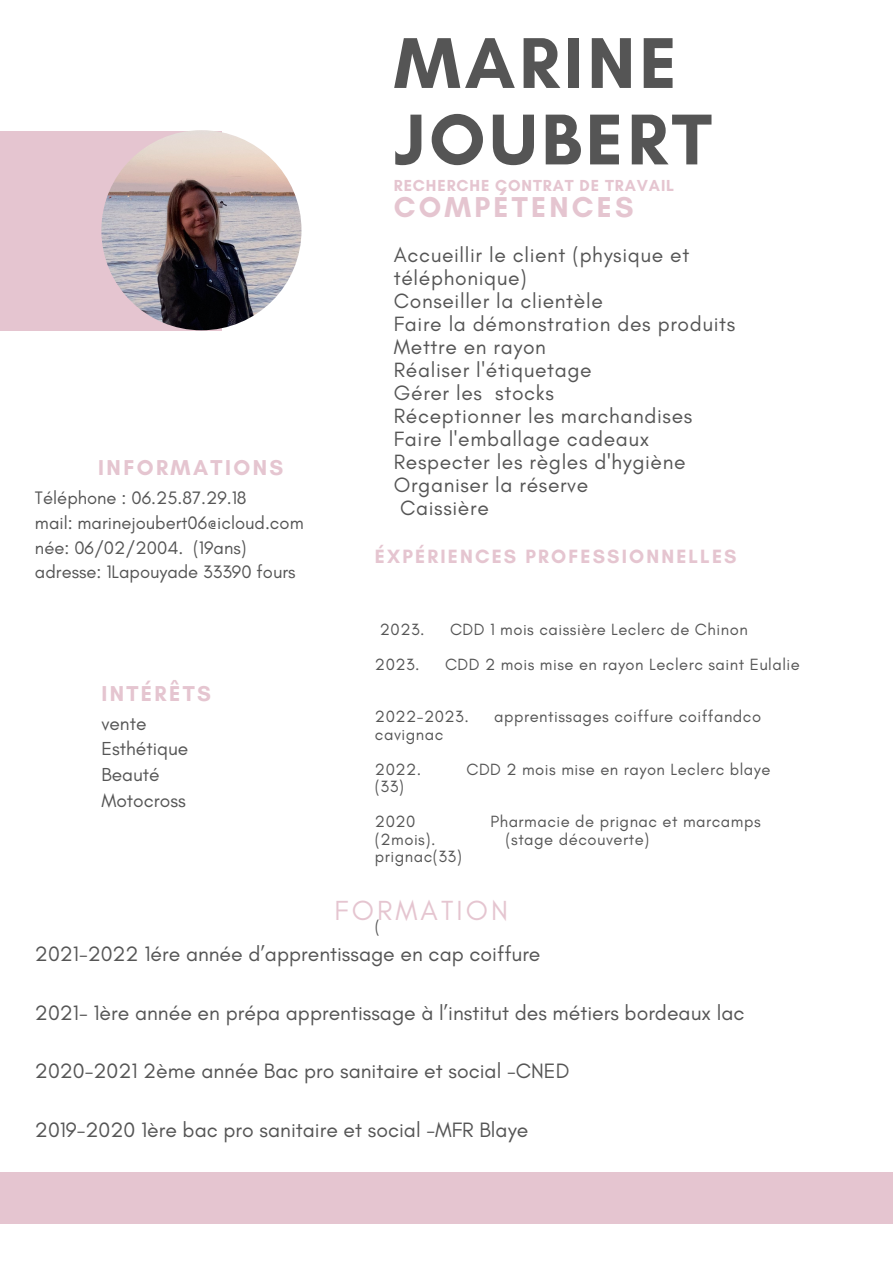
<style>
.page{position:relative;width:893px;height:1264px;background:#fff}
.page>*{position:absolute;margin:0;border:0;box-sizing:border-box;transform-origin:0 0}
.t1{font:700 73.2px "Glacial Indifference";letter-spacing:.055em;color:#555}
.t2{font:700 29.25px "Glacial Indifference";letter-spacing:.11em;color:#e5c5d0}
.t3{font:28.2px "Glacial Indifference";letter-spacing:.11em;color:#e5c5d0}
.t4{font:700 21.9px "Glacial Indifference";letter-spacing:.11em;color:#e5c5d0}
.t5{font:21.15px "Glacial Indifference";color:#555}
.t6{font:21px/23px "Glacial Indifference";letter-spacing:.03em;color:#555}
.t7{font:700 19.65px "Glacial Indifference";letter-spacing:.11em;color:#e5c5d0}
.t8{font:19.2px "Glacial Indifference";color:#555}
.t9{font:18.45px "Glacial Indifference";color:#555}
.t10{font:16.5px "Glacial Indifference";letter-spacing:.03em;color:#555}
.t11{font:700 16.2px "Glacial Indifference";letter-spacing:.055em;color:#e5c5d0}
</style>
<div class="page">
<div style="left:0;top:132px;width:221px;height:198px;background:#e5c5d0"></div>
<img style="left:101px;top:130px;width:200px;height:200px;border-radius:50%">
<div style="left:0;top:1171px;width:892px;height:52px;background:#e5c5d0"></div>
<p class="t4" style="left:98px;top:454px;width:187px">INFORMATIONS</p>
<p class="t9" style="left:35px;top:486px;width:213px">Téléphone : 06.25.87.29.18</p>
<p class="t9" style="left:35px;top:511px;width:270px">mail: marinejoubert06@icloud.com</p>
<p class="t9" style="left:35px;top:536px;width:213px">née: 06/02/2004. (19ans)</p>
<p class="t9" style="left:35px;top:561px;width:262px">adresse: 1Lapouyade 33390 fours</p>
<p class="t4" style="left:101px;top:679px;width:111px">INTÉRÊTS</p>
<p class="t8" style="left:101px;top:711px;width:47px">vente</p>
<p class="t8" style="left:101px;top:737px;width:88px">Esthétique</p>
<p class="t8" style="left:101px;top:763px;width:60px">Beauté</p>
<p class="t8" style="left:101px;top:789px;width:86px">Motocross</p>
<p class="t1" style="left:394px;top:18px;width:284px">MARINE</p>
<p class="t1" style="left:394px;top:95px;width:319px">JOUBERT</p>
<p class="t11" style="left:394px;top:176px;width:282px">RECHERCHE CONTRAT DE TRAVAIL</p>
<p class="t2" style="left:394px;top:189px;width:241px">COMPÉTENCES</p>
<p class="t6" style="left:394px;top:243px;width:297px">Accueillir le client (physique et téléphonique)</p>
<p class="t6" style="left:394px;top:289px;width:210px">Conseiller la clientèle</p>
<p class="t6" style="left:394px;top:312px;width:343px">Faire la démonstration des produits</p>
<p class="t6" style="left:394px;top:335px;width:154px">Mettre en rayon</p>
<p class="t6" style="left:394px;top:358px;width:199px">Réaliser l'étiquetage</p>
<p class="t6" style="left:394px;top:381px;width:161px">Gérer les stocks</p>
<p class="t6" style="left:394px;top:404px;width:300px">Réceptionner les marchandises</p>
<p class="t6" style="left:394px;top:427px;width:257px">Faire l'emballage cadeaux</p>
<p class="t6" style="left:394px;top:450px;width:293px">Respecter les règles d'hygiène</p>
<p class="t6" style="left:394px;top:473px;width:196px">Organiser la réserve</p>
<p class="t6" style="left:400px;top:496px;width:90px">Caissière</p>
<p class="t7" style="left:375px;top:544px;width:363px">ÉXPÉRIENCES PROFESSIONNELLES</p>
<p class="t10" style="left:380px;top:619px;width:46px">2023.</p>
<p class="t10" style="left:450px;top:619px;width:299px">CDD 1 mois caissière Leclerc de Chinon</p>
<p class="t10" style="left:375px;top:654px;width:46px">2023.</p>
<p class="t10" style="left:445px;top:654px;width:356px">CDD 2 mois mise en rayon Leclerc saint Eulalie</p>
<p class="t10" style="left:375px;top:706px;width:95px">2022-2023.</p>
<p class="t10" style="left:494px;top:706px;width:268px">apprentissages coiffure coiffandco</p>
<p class="t10" style="left:375px;top:724px;width:70px">cavignac</p>
<p class="t10" style="left:375px;top:759px;width:48px">2022.</p>
<p class="t10" style="left:466px;top:759px;width:305px">CDD 2 mois mise en rayon Leclerc blaye</p>
<p class="t10" style="left:375px;top:776px;width:30px">(33)</p>
<p class="t10" style="left:375px;top:811px;width:42px">2020</p>
<p class="t10" style="left:490px;top:811px;width:271px">Pharmacie de prignac et marcamps</p>
<p class="t10" style="left:375px;top:828px;width:62px">(2mois).</p>
<p class="t10" style="left:505px;top:828px;width:145px">(stage découverte)</p>
<p class="t10" style="left:375px;top:846px;width:88px">prignac(33)</p>
<p class="t3" style="left:334px;top:893px;width:175px">FORMATION</p>
<p class="t5" style="left:35px;top:941px;width:507px">2021-2022 1ére année d’apprentissage en cap coiffure</p>
<p class="t5" style="left:35px;top:999px;width:711px">2021- 1ère année en prépa apprentissage à l’institut des métiers bordeaux lac</p>
<p class="t5" style="left:35px;top:1058px;width:536px">2020-2021 2ème année Bac pro sanitaire et social -CNED</p>
<p class="t5" style="left:35px;top:1116px;width:494px">2019-2020 1ère bac pro sanitaire et social -MFR Blaye</p>
<p class="t10" style="left:375px;top:916px;width:7px">(</p>
</div>
